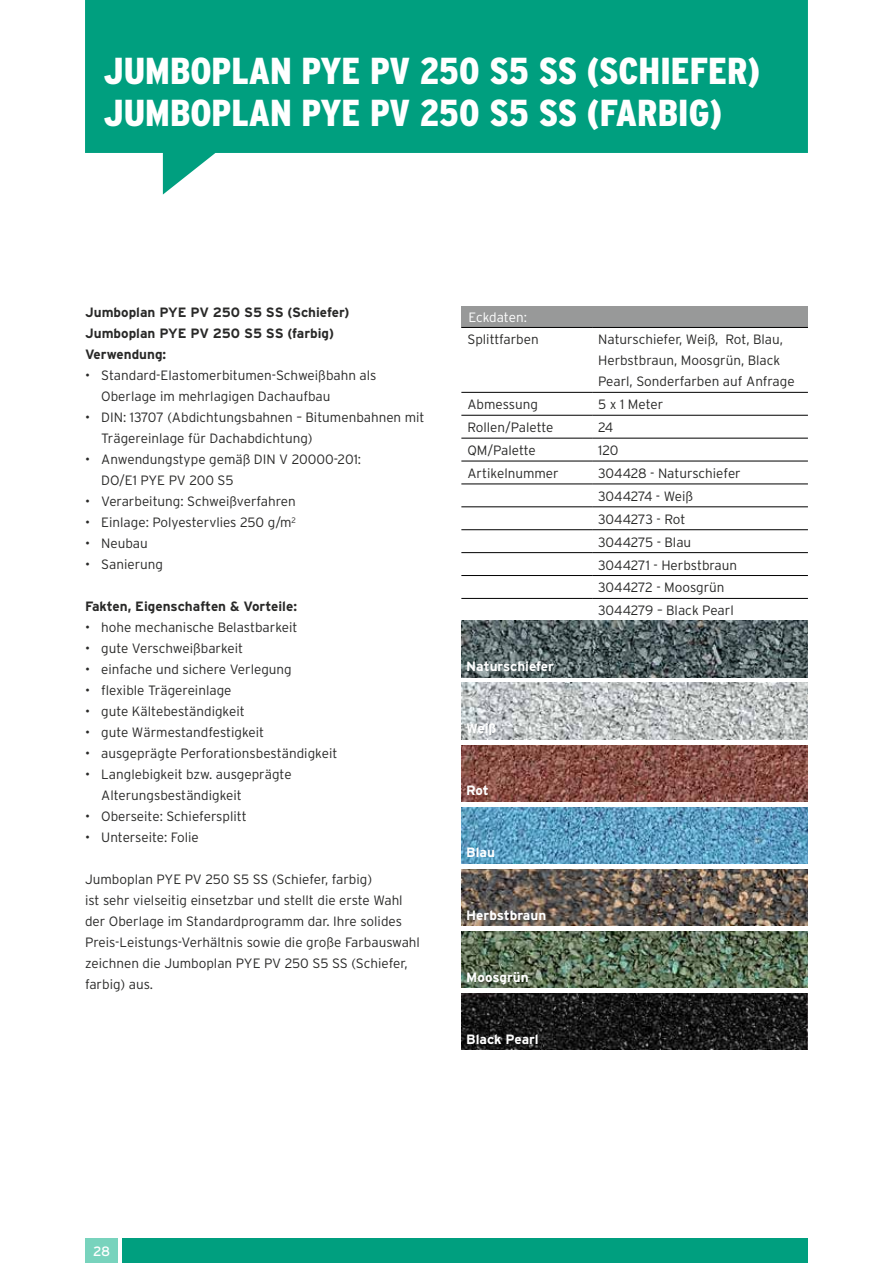
<style>
.page{position:relative;width:893px;height:1263px;background:#fff}
.page>*{position:absolute;margin:0;border:0;box-sizing:border-box;transform-origin:0 0}
.t1{font:900 condensed 37.5px/42px "Interstate";color:#fff}
.t2{font:300 13.5px/21px "Interstate";color:#292928}
.t3{font:700 13.5px/21px "Interstate";color:#292928}
.t4{font:700 13.5px "Interstate";color:#fff}
.t5{font:300 13.5px "Interstate";color:#fff}
.t6{font:13.5px "Interstate";color:#fff}
</style>
<div class="page">
<div style="left:123px;top:1238px;width:685px;height:25px;background:#009f7f"></div>
<div style="left:85px;top:1238px;width:33px;height:25px;background:#78d3bd"></div>
<div style="left:461px;top:306px;width:347px;height:21px;background:#989999"></div>
<hr style="left:461px;top:327px;width:131px;height:1px;background:#000">
<hr style="left:592px;top:327px;width:216px;height:1px;background:#000">
<hr style="left:461px;top:392px;width:131px;height:1px;background:#000">
<hr style="left:592px;top:392px;width:216px;height:1px;background:#000">
<hr style="left:461px;top:415px;width:131px;height:1px;background:#000">
<hr style="left:592px;top:415px;width:216px;height:1px;background:#000">
<hr style="left:461px;top:438px;width:131px;height:1px;background:#000">
<hr style="left:592px;top:438px;width:216px;height:1px;background:#000">
<hr style="left:461px;top:461px;width:131px;height:1px;background:#000">
<hr style="left:592px;top:461px;width:216px;height:1px;background:#000">
<hr style="left:592px;top:484px;width:216px;height:1px;background:#000">
<hr style="left:592px;top:507px;width:216px;height:1px;background:#000">
<hr style="left:592px;top:529px;width:216px;height:1px;background:#000">
<hr style="left:592px;top:552px;width:216px;height:1px;background:#000">
<hr style="left:592px;top:575px;width:216px;height:1px;background:#000">
<hr style="left:592px;top:598px;width:216px;height:1px;background:#000">
<hr style="left:461px;top:484px;width:131px;height:1px;background:#000">
<hr style="left:461px;top:507px;width:131px;height:1px;background:#000">
<hr style="left:461px;top:529px;width:131px;height:1px;background:#000">
<hr style="left:461px;top:552px;width:131px;height:1px;background:#000">
<hr style="left:461px;top:575px;width:131px;height:1px;background:#000">
<hr style="left:461px;top:598px;width:131px;height:1px;background:#000">
<svg style="left:85px;top:0;width:723px;height:195px;fill:#009f7f"></svg>
<img style="left:461px;top:621px;width:347px;height:56px">
<img style="left:461px;top:683px;width:347px;height:56px">
<img style="left:461px;top:745px;width:347px;height:56px">
<img style="left:461px;top:807px;width:347px;height:56px">
<img style="left:461px;top:869px;width:347px;height:56px">
<img style="left:461px;top:931px;width:347px;height:56px">
<img style="left:461px;top:993px;width:347px;height:57px">
<h1 class="t1" style="left:104px;top:50px;width:658px">JUMBOPLAN PYE PV 250 S5 SS (SCHIEFER)<br>JUMBOPLAN PYE PV 250 S5 SS (FARBIG)</h1>
<p class="t3" style="left:85px;top:302px;width:266px">Jumboplan PYE PV 250 S5 SS (Schiefer)<br>Jumboplan PYE PV 250 S5 SS (farbig)<br>Verwendung:</p>
<p class="t2" style="left:101px;top:365px;width:277px;text-indent:-16px">• Standard-Elastomerbitumen-Schweißbahn als<br>Oberlage im mehrlagigen Dachaufbau</p>
<p class="t2" style="left:101px;top:407px;width:325px;text-indent:-16px">• DIN: 13707 (Abdichtungsbahnen – Bitumenbahnen mit<br>Trägereinlage für Dachabdichtung)</p>
<p class="t2" style="left:101px;top:449px;width:261px;text-indent:-16px">• Anwendungstype gemäß DIN V 20000-201:<br>DO/E1 PYE PV 200 S5</p>
<p class="t2" style="left:85px;top:491px;width:212px">• Verarbeitung: Schweißverfahren</p>
<p class="t2" style="left:85px;top:512px;width:213px">• Einlage: Polyestervlies 250 g/m<sup>2</sup></p>
<p class="t2" style="left:85px;top:533px;width:64px">• Neubau</p>
<p class="t2" style="left:85px;top:554px;width:80px">• Sanierung</p>
<p class="t3" style="left:85px;top:596px;width:213px">Fakten, Eigenschaften &amp; Vorteile:</p>
<p class="t2" style="left:85px;top:617px;width:214px">• hohe mechanische Belastbarkeit</p>
<p class="t2" style="left:85px;top:638px;width:160px">• gute Verschweißbarkeit</p>
<p class="t2" style="left:85px;top:659px;width:208px">• einfache und sichere Verlegung</p>
<p class="t2" style="left:85px;top:680px;width:148px">• flexible Trägereinlage</p>
<p class="t2" style="left:85px;top:701px;width:161px">• gute Kältebeständigkeit</p>
<p class="t2" style="left:85px;top:722px;width:181px">• gute Wärmestandfestigkeit</p>
<p class="t2" style="left:85px;top:743px;width:254px">• ausgeprägte Perforationsbeständigkeit</p>
<p class="t2" style="left:101px;top:764px;width:192px;text-indent:-16px">• Langlebigkeit bzw. ausgeprägte<br>Alterungsbeständigkeit</p>
<p class="t2" style="left:85px;top:806px;width:163px">• Oberseite: Schiefersplitt</p>
<p class="t2" style="left:85px;top:827px;width:115px">• Unterseite: Folie</p>
<p class="t2" style="left:85px;top:869px;width:336px">Jumboplan PYE PV 250 S5 SS (Schiefer, farbig)<br>ist sehr vielseitig einsetzbar und stellt die erste Wahl der Oberlage im Standardprogramm dar. Ihre solides Preis-Leistungs-Verhältnis sowie die große Farbauswahl zeichnen die Jumboplan PYE PV 250 S5 SS (Schiefer, farbig) aus.</p>
<p class="t5" style="left:468px;top:310px;width:60px">Eckdaten:</p>
<p class="t2" style="left:467px;top:329px;width:73px">Splittfarben</p>
<p class="t2" style="left:598px;top:329px;width:198px">Naturschiefer, Weiß, Rot, Blau,<br>Herbstbraun, Moosgrün, Black<br>Pearl, Sonderfarben auf Anfrage</p>
<p class="t2" style="left:467px;top:394px;width:72px">Abmessung</p>
<p class="t2" style="left:598px;top:394px;width:67px">5 x 1 Meter</p>
<p class="t2" style="left:467px;top:417px;width:88px">Rollen/Palette</p>
<p class="t2" style="left:598px;top:417px;width:17px">24</p>
<p class="t2" style="left:467px;top:440px;width:70px">QM/Palette</p>
<p class="t2" style="left:598px;top:440px;width:22px">120</p>
<p class="t2" style="left:467px;top:463px;width:93px">Artikelnummer</p>
<p class="t2" style="left:598px;top:462px;width:144px;line-height:23px">304428 - Naturschiefer<br>3044274 - Weiß<br>3044273 - Rot<br>3044275 - Blau<br>3044271 - Herbstbraun<br>3044272 - Moosgrün<br>3044279 – Black Pearl</p>
<p class="t4" style="left:466px;top:659px;width:89px">Naturschiefer</p>
<p class="t4" style="left:466px;top:721px;width:32px">Weiß</p>
<p class="t4" style="left:466px;top:783px;width:24px">Rot</p>
<p class="t4" style="left:466px;top:845px;width:30px">Blau</p>
<p class="t4" style="left:466px;top:907px;width:81px">Herbstbraun</p>
<p class="t4" style="left:466px;top:969px;width:64px">Moosgrün</p>
<p class="t4" style="left:466px;top:1031px;width:74px">Black Pearl</p>
<p class="t6" style="left:93px;top:1244px;width:19px">28</p>
</div>
